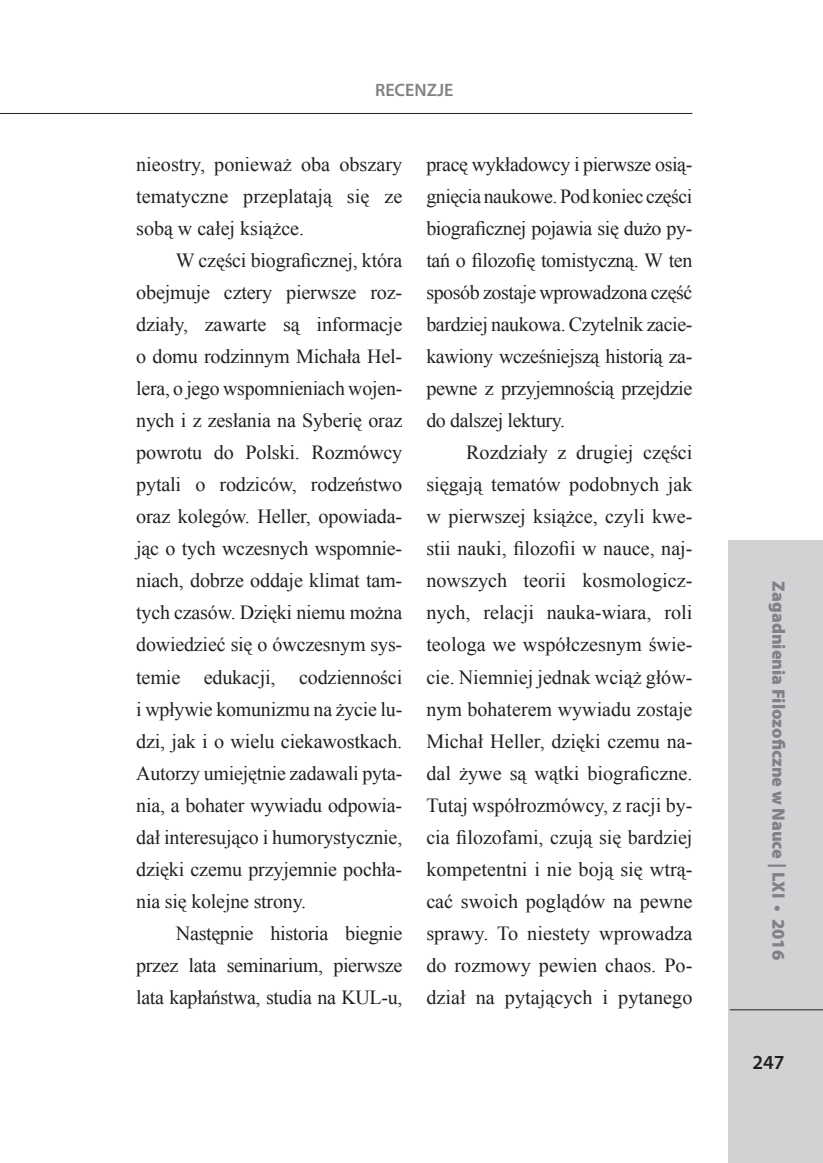
<style>
.page{position:relative;width:823px;height:1163px;background:#fff}
.page>*{position:absolute;margin:0;border:0;box-sizing:border-box;transform-origin:0 0}
.Tekst_recenzje_ZF{font:20px/32px "Times New Roman";letter-spacing:-.01em;color:#231f20;text-align:justify}
.t1{font:600 20px "Myriad Pro";color:#231f20}
.t2{font:900 18px "Myriad Pro";color:#808285}
.t3{font:600 18px "Myriad Pro";color:#808285}
</style>
<div class="page">
<div style="left:727px;top:540px;width:95px;height:622px;background:#d1d2d4"></div>
<hr style="left:0;top:113px;width:692px;height:1px;background:#231f20">
<hr style="left:729px;top:1009px;width:93px;height:1px;background:#231f20">
<p class="t3" style="left:375px;top:79px;width:80px">RECENZJE</p>
<p class="Tekst_recenzje_ZF" style="left:136px;top:148px;width:267px">nieostry, ponieważ oba obszary tematyczne przeplatają się ze sobą w całej książce.</p>
<p class="Tekst_recenzje_ZF" style="left:136px;top:244px;width:267px;text-indent:40px">W części biograficznej, która obejmuje cztery pierwsze roz&shy;działy, zawarte są informacje o domu rodzinnym Michała Hel&shy;lera, o jego wspomnieniach wojen&shy;nych i z zesłania na Syberię oraz powrotu do Polski. Rozmówcy pytali o rodziców, rodzeństwo oraz kolegów. Heller, opowiada&shy;jąc o tych wczesnych wspomnie&shy;niach, dobrze oddaje klimat tam&shy;tych czasów. Dzięki niemu można dowiedzieć się o ówczesnym sys&shy;temie edukacji, codzienności i wpływie komunizmu na życie lu&shy;dzi, jak i o wielu ciekawostkach.<br>Autorzy umiejętnie zadawali pyta&shy;nia, a bohater wywiadu odpowia&shy;dał interesująco i humorystycznie, dzięki czemu przyjemnie pochła&shy;nia się kolejne strony.</p>
<p class="Tekst_recenzje_ZF" style="left:136px;top:916px;width:267px;text-indent:40px">Następnie historia biegnie przez lata seminarium, pierwsze lata kapłaństwa, studia na KUL-u,</p>
<p class="Tekst_recenzje_ZF" style="left:426px;top:148px;width:267px">pracę wykładowcy i pierwsze osią&shy;gnięcia naukowe. Pod koniec części biograficznej pojawia się dużo py&shy;tań o filozofię tomistyczną. W ten sposób zostaje wprowadzona część bardziej naukowa. Czytelnik zacie&shy;kawiony wcześniejszą historią za&shy;pewne z przyjemnością przejdzie do dalszej lektury.</p>
<p class="Tekst_recenzje_ZF" style="left:426px;top:436px;width:267px;text-indent:40px">Rozdziały z drugiej części sięgają tematów podobnych jak w pierwszej książce, czyli kwe&shy;stii nauki, filozofii w nauce, naj&shy;nowszych teorii kosmologicz&shy;nych, relacji nauka-wiara, roli teologa we współczesnym świe&shy;cie. Niemniej jednak wciąż głów&shy;nym bohaterem wywiadu zostaje Michał Heller, dzięki czemu na&shy;dal żywe są wątki biograficzne.<br>Tutaj współrozmówcy, z racji by&shy;cia filozofami, czują się bardziej kompetentni i nie boją się wtrą&shy;cać swoich poglądów na pewne sprawy. To niestety wprowadza do rozmowy pewien chaos. Po&shy;dział na pytających i pytanego</p>
<p class="t2" style="left:790px;top:581px;width:380px;rotate:90deg">Zagadnienia Filozoficzne w Nauce | LXI • 2016</p>
<p class="t1" style="left:752px;top:1049px;width:34px">247</p>
</div>
